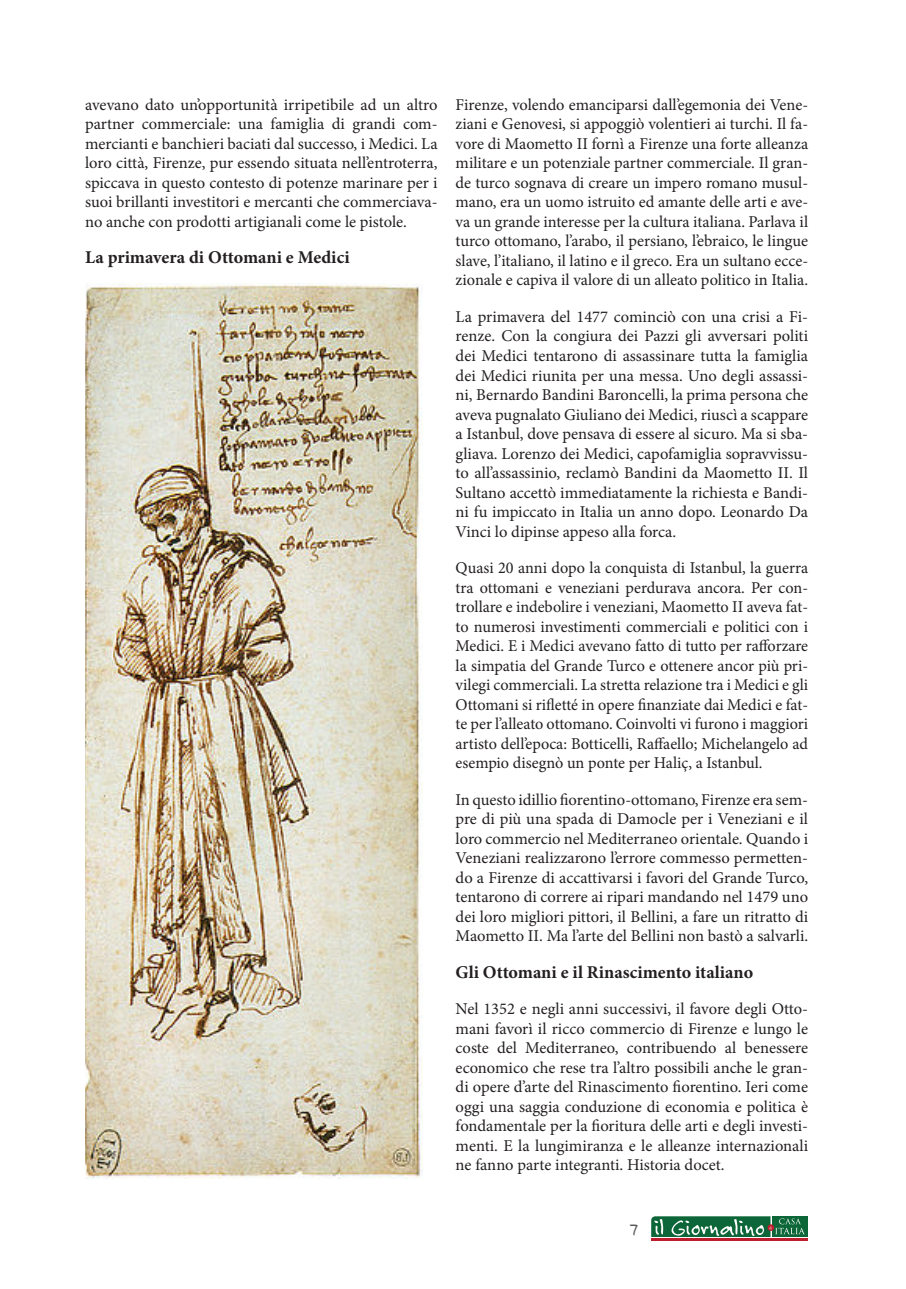
<style>
.page{position:relative;width:906px;height:1289px;background:#fff}
.page>*{position:absolute;margin:0;border:0;box-sizing:border-box;transform-origin:0 0}
.t1{font:18.45px "Felt Tip Roman";color:#57585a}
.standart{font:700 18px "Minion Pro";color:#231f20}
.standart-2{font:16.5px/19.5px "Minion Pro";color:#231f20;text-align:justify}
</style>
<div class="page">
<div style="left:771px;top:1216px;width:36px;height:20px;background:#0c6638"></div>
<hr style="left:651px;top:1237px;width:156px;height:3px;background:#be1d2c">
<svg style="left:651px;top:1216px;width:154px;height:20px"></svg>
<img style="left:85px;top:283px;width:337px;height:895px">
<p class="standart-2" style="left:85px;top:95px;width:354px">avevano dato un’opportunità irripetibile ad un altro partner commerciale: una famiglia di grandi com&shy;mercianti e banchieri baciati dal successo, i Medici. La loro città, Firenze, pur essendo situata nell’entroterra, spiccava in questo contesto di potenze marinare per i suoi brillanti investitori e mercanti che commerciava&shy;no anche con prodotti artigianali come le pistole.</p>
<p class="standart" style="left:85px;top:245px;width:266px">La primavera di Ottomani e Medici</p>
<p class="standart-2" style="left:455px;top:95px;width:354px">Firenze, volendo emanciparsi dall’egemonia dei Vene&shy;ziani e Genovesi, si appoggiò volentieri ai turchi. Il fa&shy;vore di Maometto II fornì a Firenze una forte alleanza militare e un potenziale partner commerciale. Il gran&shy;de turco sognava di creare un impero romano musul&shy;mano, era un uomo istruito ed amante delle arti e ave&shy;va un grande interesse per la cultura italiana. Parlava il turco ottomano, l’arabo, il persiano, l’ebraico, le lingue slave, l’italiano, il latino e il greco. Era un sultano ecce&shy;zionale e capiva il valore di un alleato politico in Italia.</p>
<p class="standart-2" style="left:455px;top:307px;width:354px">La primavera del 1477 cominciò con una crisi a Fi&shy;renze. Con la congiura dei Pazzi gli avversari politi dei Medici tentarono di assassinare tutta la famiglia dei Medici riunita per una messa. Uno degli assassi&shy;ni, Bernardo Bandini Baroncelli, la prima persona che aveva pugnalato Giuliano dei Medici, riuscì a scappare a Istanbul, dove pensava di essere al sicuro. Ma si sba&shy;gliava. Lorenzo dei Medici, capofamiglia sopravvissu&shy;to all’assassinio, reclamò Bandini da Maometto II. Il Sultano accettò immediatamente la richiesta e Bandi&shy;ni fu impiccato in Italia un anno dopo. Leonardo Da Vinci lo dipinse appeso alla forca.</p>
<p class="standart-2" style="left:455px;top:558px;width:354px">Quasi 20 anni dopo la conquista di Istanbul, la guerra tra ottomani e veneziani perdurava ancora. Per con&shy;trollare e indebolire i veneziani, Maometto II aveva fat&shy;to numerosi investimenti commerciali e politici con i Medici. E i Medici avevano fatto di tutto per rafforzare la simpatia del Grande Turco e ottenere ancor più pri&shy;vilegi commerciali. La stretta relazione tra i Medici e gli Ottomani si rifletté in opere finanziate dai Medici e fat&shy;te per l’alleato ottomano. Coinvolti vi furono i maggiori artisto dell’epoca: Botticelli, Raffaello; Michelangelo ad esempio disegnò un ponte per Haliç, a Istanbul.</p>
<p class="standart-2" style="left:455px;top:789px;width:354px">In questo idillio fiorentino-ottomano, Firenze era sem&shy;pre di più una spada di Damocle per i Veneziani e il loro commercio nel Mediterraneo orientale. Quando i Veneziani realizzarono l’errore commesso permetten&shy;do a Firenze di accattivarsi i favori del Grande Turco, tentarono di correre ai ripari mandando nel 1479 uno dei loro migliori pittori, il Bellini, a fare un ritratto di Maometto II. Ma l’arte del Bellini non bastò a salvarli.</p>
<p class="standart" style="left:455px;top:959px;width:299px">Gli Ottomani e il Rinascimento italiano</p>
<p class="standart-2" style="left:455px;top:999px;width:354px">Nel 1352 e negli anni successivi, il favore degli Otto&shy;mani favorì il ricco commercio di Firenze e lungo le coste del Mediterraneo, contribuendo al benessere economico che rese tra l’altro possibili anche le gran&shy;di opere d’arte del Rinascimento fiorentino. Ieri come oggi una saggia conduzione di economia e politica è fondamentale per la fioritura delle arti e degli investi&shy;menti. E la lungimiranza e le alleanze internazionali ne fanno parte integranti. Historia docet.</p>
<p class="t1" style="left:630px;top:1217px;width:10px">7</p>
</div>
